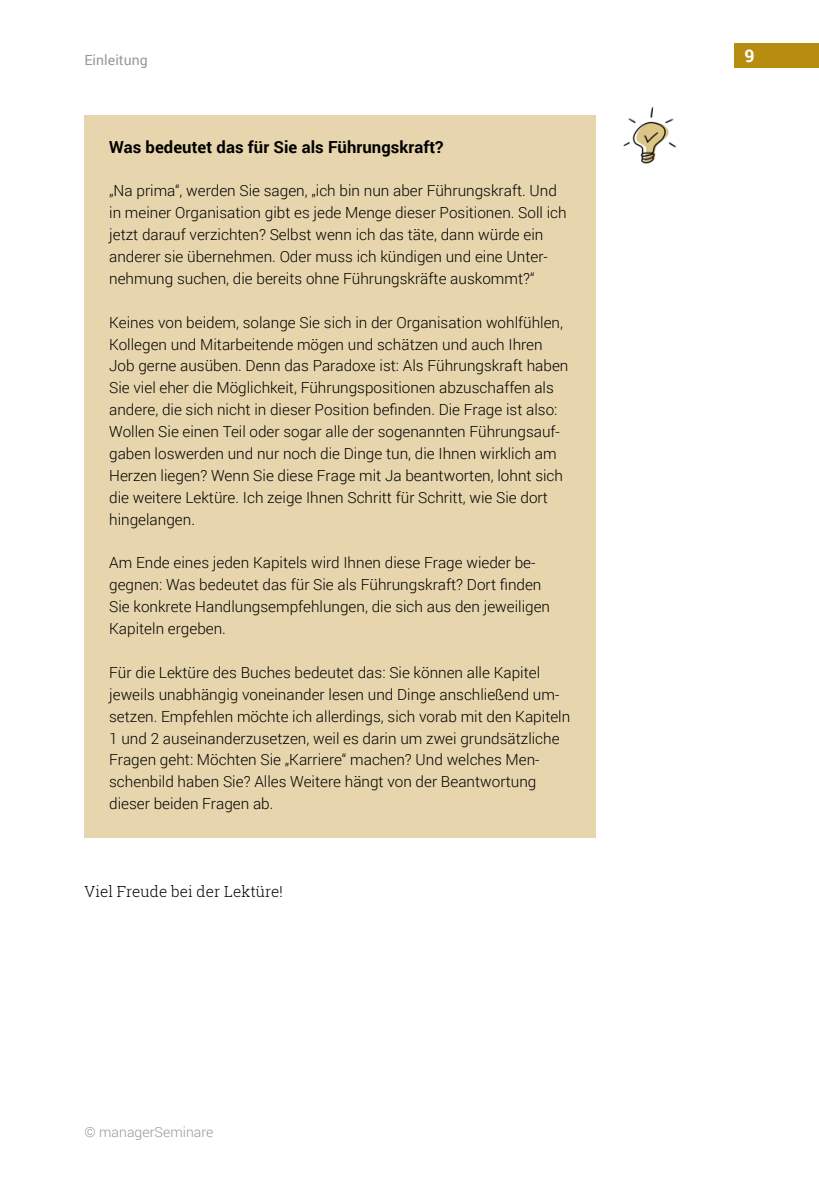
<style>
.page{position:relative;width:819px;height:1181px;background:#fff}
.page>*{position:absolute;margin:0;border:0;box-sizing:border-box;transform-origin:0 0}
.t1{font:700 17.5px "Roboto";color:#fff}
.t2{font:700 16.62px "Roboto";letter-spacing:.005em;color:#000}
.t3{font:300 15.4px/21.9px "Roboto";color:#000}
.t4{font:300 15.4px "Roboto Slab";letter-spacing:.005em;color:#000}
.t5{font:300 14px "Roboto";letter-spacing:.005em;color:#98989c}
.t6{font:14px "Roboto";letter-spacing:.005em;color:#98989c}
</style>
<div class="page">
<div style="left:734px;top:43px;width:85px;height:25px;background:#b78d11"></div>
<div style="left:84px;top:115px;width:511px;height:722px;background:#e7d6ad"></div>
<img style="left:623px;top:106px;width:53px;height:58px">
<p class="t6" style="left:84px;top:50px;width:65px">Einleitung</p>
<p class="t1" style="left:744px;top:43px;width:12px">9</p>
<p class="t2" style="left:109px;top:135px;width:336px">Was bedeutet das für Sie als Führungskraft?</p>
<p class="t3" style="left:109px;top:179px;width:459px">„Na prima“, werden Sie sagen, „ich bin nun aber Führungskraft. Und in meiner Organisation gibt es jede Menge dieser Positionen. Soll ich jetzt darauf verzichten? Selbst wenn ich das täte, dann würde ein anderer sie übernehmen. Oder muss ich kündigen und eine Unter&shy;nehmung suchen, die bereits ohne Führungskräfte auskommt?“</p>
<p class="t3" style="left:109px;top:311px;width:460px">Keines von beidem, solange Sie sich in der Organisation wohlfühlen, Kollegen und Mitarbeitende mögen und schätzen und auch Ihren Job gerne ausüben. Denn das Paradoxe ist: Als Führungskraft haben Sie viel eher die Möglichkeit, Führungspositionen abzuschaffen als andere, die sich nicht in dieser Position befinden. Die Frage ist also:<br>Wollen Sie einen Teil oder sogar alle der sogenannten Führungsauf&shy;gaben loswerden und nur noch die Dinge tun, die Ihnen wirklich am Herzen liegen? Wenn Sie diese Frage mit Ja beantworten, lohnt sich die weitere Lektüre. Ich zeige Ihnen Schritt für Schritt, wie Sie dort hingelangen.</p>
<p class="t3" style="left:109px;top:551px;width:442px">Am Ende eines jeden Kapitels wird Ihnen diese Frage wieder be&shy;gegnen: Was bedeutet das für Sie als Führungskraft? Dort finden Sie konkrete Handlungsempfehlungen, die sich aus den jeweiligen Kapiteln ergeben.</p>
<p class="t3" style="left:109px;top:661px;width:462px">Für die Lektüre des Buches bedeutet das: Sie können alle Kapitel jeweils unabhängig voneinander lesen und Dinge anschließend um&shy;setzen. Empfehlen möchte ich allerdings, sich vorab mit den Kapiteln 1 und 2 auseinanderzusetzen, weil es darin um zwei grundsätzliche Fragen geht: Möchten Sie „Karriere“ machen? Und welches Men&shy;schenbild haben Sie? Alles Weitere hängt von der Beantwortung dieser beiden Fragen ab.</p>
<p class="t4" style="left:84px;top:880px;width:200px">Viel Freude bei der Lektüre!</p>
<p class="t5" style="left:84px;top:1122px;width:131px">© managerSeminare</p>
</div>
